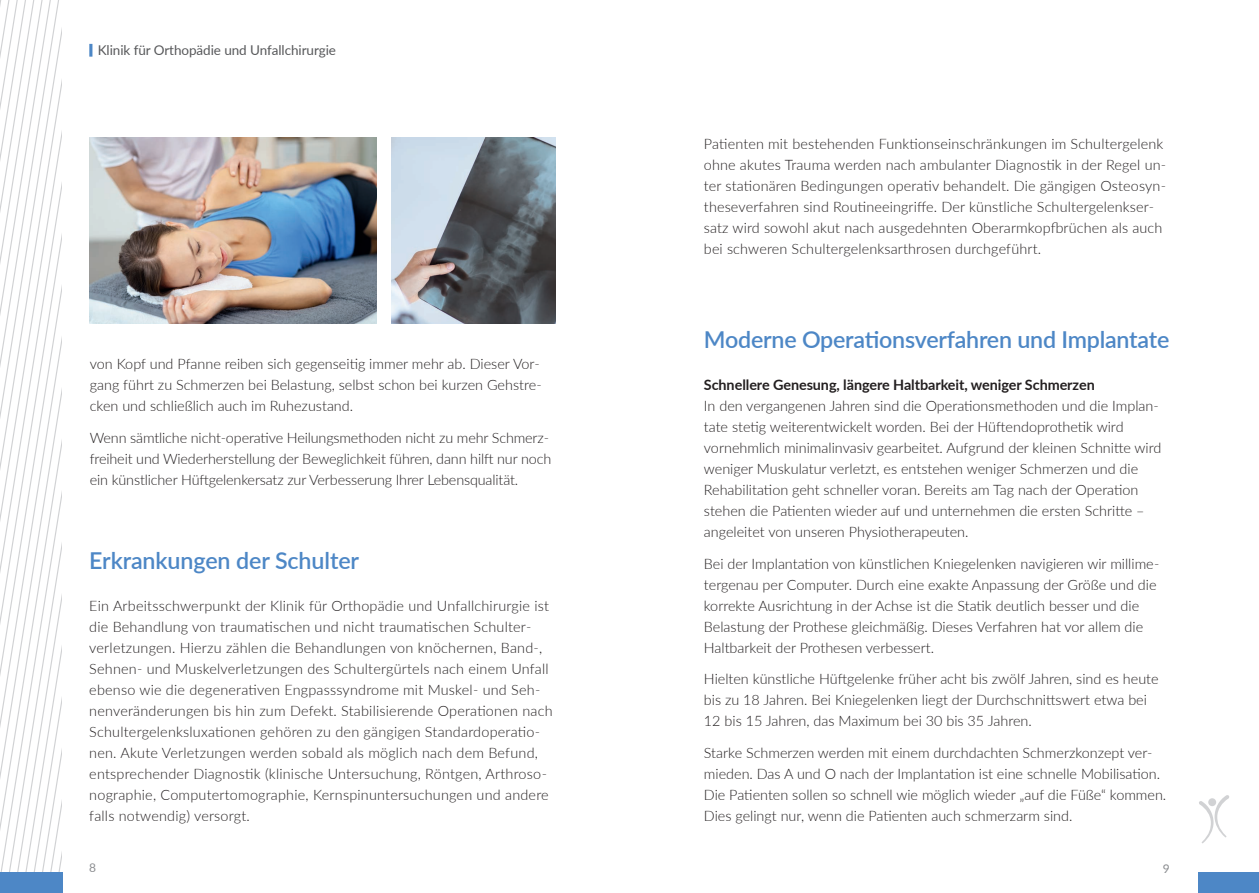
<style>
.page{position:relative;width:1259px;height:893px;background:#fff}
.page>*{position:absolute;margin:0;border:0;box-sizing:border-box;transform-origin:0 0}
.t1{font:600 23.25px "Lato";letter-spacing:-.01em;color:#4d87c6}
.t2{font:300 14.4px/21px "Lato";color:#231f20}
.t3{font:700 14.4px "Lato";letter-spacing:-.005em;color:#231f20}
.t4{font:13.5px "Lato";letter-spacing:-.005em;color:#57585a}
.t5{font:12px "Lato";color:#8b8d90}
</style>
<div class="page">
<svg style="left:1px;top:0;width:8px;height:873px"></svg>
<svg style="left:9px;top:0;width:8px;height:873px"></svg>
<svg style="left:17px;top:0;width:9px;height:873px"></svg>
<svg style="left:26px;top:0;width:8px;height:873px"></svg>
<svg style="left:34px;top:0;width:8px;height:873px"></svg>
<svg style="left:42px;top:0;width:9px;height:873px"></svg>
<svg style="left:51px;top:0;width:8px;height:873px"></svg>
<img style="left:391px;top:138px;width:164px;height:185px">
<div style="left:0;top:873px;width:63px;height:20px;background:#4d87c6"></div>
<svg style="left:89px;top:44px;width:3px;height:13px"></svg>
<div style="left:1199px;top:873px;width:60px;height:20px;background:#4d87c6"></div>
<img style="left:89px;top:138px;width:287px;height:185px">
<svg style="left:1199px;top:795px;width:30px;height:48px"></svg>
<p class="t4" style="left:98px;top:40px;width:240px">Klinik für Orthopädie und Unfallchirurgie</p>
<p class="t2" style="left:90px;top:353px;width:453px">von Kopf und Pfanne reiben sich gegenseitig immer mehr ab. Dieser Vor&shy;gang führt zu Schmerzen bei Belastung, selbst schon bei kurzen Gehstre&shy;cken und schließlich auch im Ruhezustand.</p>
<p class="t2" style="left:90px;top:426px;width:463px">Wenn sämtliche nicht-operative Heilungsmethoden nicht zu mehr Schmerz&shy;freiheit und Wiederherstellung der Beweglichkeit führen, dann hilft nur noch ein künstlicher Hüftgelenkersatz zur Verbesserung Ihrer Lebensqualität.</p>
<h1 class="t1" style="left:89px;top:543px;width:271px">Erkrankungen der Schulter</h1>
<p class="t2" style="left:89px;top:594px;width:465px">Ein Arbeitsschwerpunkt der Klinik für Orthopädie und Unfallchirurgie ist die Behandlung von traumatischen und nicht traumatischen Schulter&shy;verletzungen. Hierzu zählen die Behandlungen von knöchernen, Band-, Sehnen- und Muskelverletzungen des Schultergürtels nach einem Unfall ebenso wie die degenerativen Engpasssyndrome mit Muskel- und Seh&shy;nenveränderungen bis hin zum Defekt. Stabilisierende Operationen nach Schultergelenksluxationen gehören zu den gängigen Standardoperatio&shy;nen. Akute Verletzungen werden sobald als möglich nach dem Befund, entsprechender Diagnostik (klinische Untersuchung, Röntgen, Arthroso&shy;nographie, Computertomographie, Kernspinuntersuchungen und andere falls notwendig) versorgt.</p>
<p class="t2" style="left:704px;top:132px;width:464px">Patienten mit bestehenden Funktionseinschränkungen im Schultergelenk ohne akutes Trauma werden nach ambulanter Diagnostik in der Regel un&shy;ter stationären Bedingungen operativ behandelt. Die gängigen Osteosyn&shy;theseverfahren sind Routineeingriffe. Der künstliche Schultergelenkser&shy;satz wird sowohl akut nach ausgedehnten Oberarmkopfbrüchen als auch bei schweren Schultergelenksarthrosen durchgeführt.</p>
<h1 class="t1" style="left:704px;top:323px;width:467px">Moderne Operationsverfahren und Implantate</h1>
<p class="t3" style="left:704px;top:374px;width:392px">Schnellere Genesung, längere Haltbarkeit, weniger Schmerzen</p>
<p class="t2" style="left:704px;top:395px;width:459px">In den vergangenen Jahren sind die Operationsmethoden und die Implan&shy;tate stetig weiterentwickelt worden. Bei der Hüftendoprothetik wird vornehmlich minimalinvasiv gearbeitet. Aufgrund der kleinen Schnitte wird weniger Muskulatur verletzt, es entstehen weniger Schmerzen und die Rehabilitation geht schneller voran. Bereits am Tag nach der Operation stehen die Patienten wieder auf und unternehmen die ersten Schritte – angeleitet von unseren Physiotherapeuten.</p>
<p class="t2" style="left:704px;top:552px;width:457px">Bei der Implantation von künstlichen Kniegelenken navigieren wir millime&shy;tergenau per Computer. Durch eine exakte Anpassung der Größe und die korrekte Ausrichtung in der Achse ist die Statik deutlich besser und die Belastung der Prothese gleichmäßig. Dieses Verfahren hat vor allem die Haltbarkeit der Prothesen verbessert.</p>
<p class="t2" style="left:704px;top:668px;width:456px">Hielten künstliche Hüftgelenke früher acht bis zwölf Jahren, sind es heute bis zu 18 Jahren. Bei Kniegelenken liegt der Durchschnittswert etwa bei<br>12 bis 15 Jahren, das Maximum bei 30 bis 35 Jahren.</p>
<p class="t2" style="left:704px;top:741px;width:464px">Starke Schmerzen werden mit einem durchdachten Schmerzkonzept ver&shy;mieden. Das A und O nach der Implantation ist eine schnelle Mobilisation.<br>Die Patienten sollen so schnell wie möglich wieder „auf die Füße“ kommen.<br>Dies gelingt nur, wenn die Patienten auch schmerzarm sind.</p>
<p class="t5" style="left:89px;top:859px;width:8px">8</p>
<p class="t5" style="left:1162px;top:860px;width:8px">9</p>
</div>
